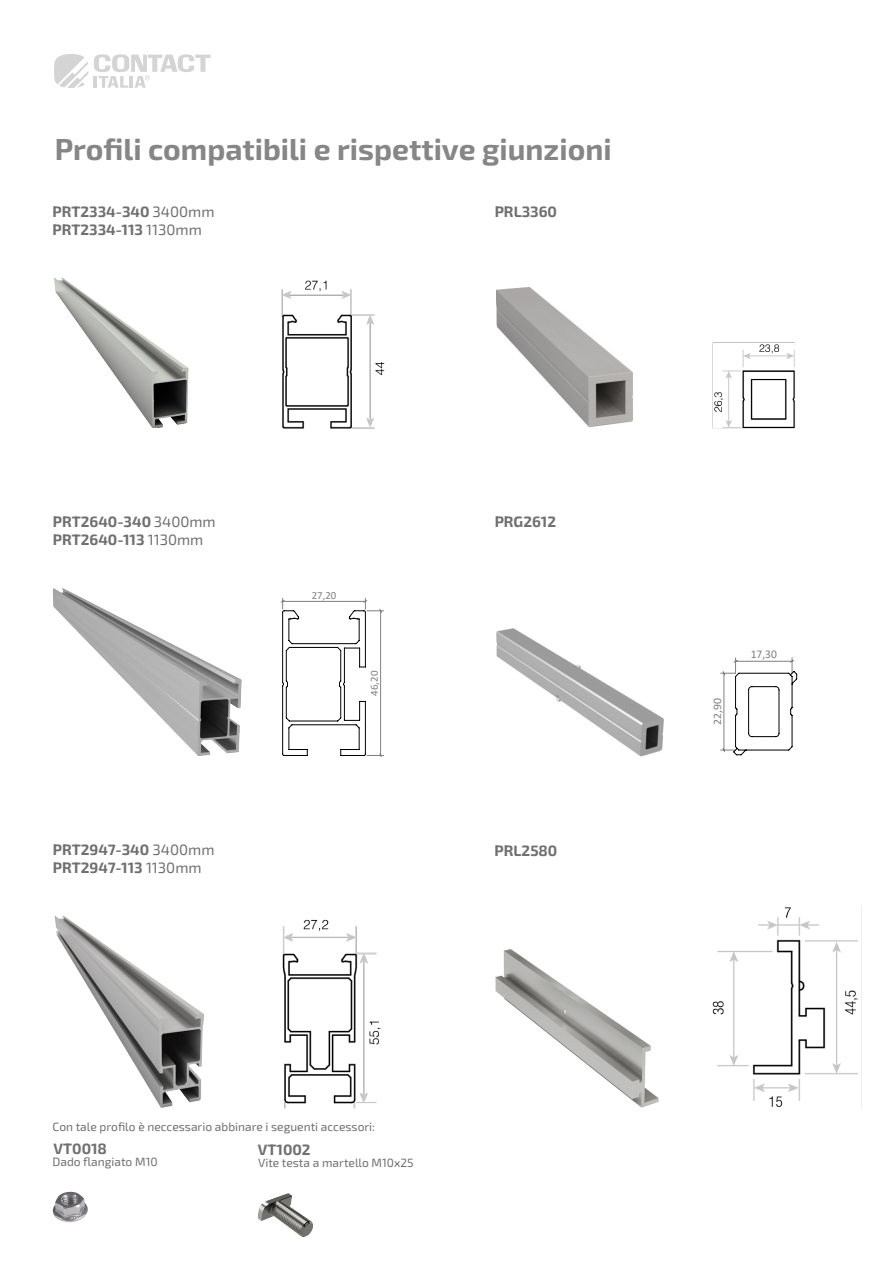
<style>
.page{position:relative;width:893px;height:1263px;background:#fff}
.page>*{position:absolute;margin:0;border:0;box-sizing:border-box;transform-origin:0 0}
.t1{font:700 30px "Exo 2";color:#878687}
.t2{font:700 15px/18px "Exo 2";color:#717070}
.t3{font:12px "Exo 2";color:#717070}
.t4{font:11.85px "Calibri";color:#808080}
.t5{font:11.55px "Calibri";color:#808080}
.t6{font:11.1px "Calibri";color:#808080}
.t7{font:10.8px "Calibri";color:#808080}
.s1{font-weight:400}
</style>
<div class="page">
<img style="left:496px;top:287px;width:137px;height:141px">
<img style="left:54px;top:278px;width:135px;height:150px">
<img style="left:54px;top:915px;width:232px;height:194px">
<img style="left:496px;top:949px;width:163px;height:159px">
<img style="left:281px;top:280px;width:104px;height:149px">
<img style="left:279px;top:917px;width:102px;height:191px">
<img style="left:712px;top:342px;width:83px;height:87px">
<img style="left:712px;top:907px;width:146px;height:200px">
<svg style="left:54px;top:54px;width:34px;height:34px"></svg>
<svg style="left:94px;top:54px;width:117px;height:34px"></svg>
<img style="left:53px;top:588px;width:189px;height:168px">
<svg style="left:280px;top:598px;width:104px;height:158px"></svg>
<img style="left:496px;top:628px;width:168px;height:128px">
<svg style="left:720px;top:657px;width:78px;height:98px"></svg>
<img style="left:257px;top:1193px;width:56px;height:44px">
<img style="left:52px;top:1191px;width:36px;height:32px">
<h1 class="t1" style="left:55px;top:128px;width:558px">Profili compatibili e rispettive giunzioni</h1>
<p class="t2" style="left:53px;top:202px;width:163px">PRT2334-340 <span class="s1">3400mm<br></span>PRT2334-113 <span class="s1">1130mm</span></p>
<p class="t2" style="left:495px;top:202px;width:64px">PRL3360</p>
<p class="t2" style="left:53px;top:513px;width:164px">PRT2640-340 <span class="s1">3400mm</span></p>
<p class="t2" style="left:495px;top:513px;width:63px">PRG2612</p>
<p class="t2" style="left:53px;top:531px;width:152px">PRT2640-113 <span class="s1">1130mm</span></p>
<p class="t2" style="left:53px;top:840px;width:163px">PRT2947-340 <span class="s1">3400mm<br></span>PRT2947-113 <span class="s1">1130mm</span></p>
<p class="t6" style="left:312px;top:587px;width:26px">27,20</p>
<p class="t7" style="left:367px;top:696px;width:27px;rotate:-90deg">46,20</p>
<p class="t2" style="left:495px;top:841px;width:64px">PRL2580</p>
<p class="t3" style="left:53px;top:1119px;width:324px">Con tale profilo è neccessario abbinare i seguenti accessori:</p>
<p class="t2" style="left:258px;top:1140px;width:54px">VT1002</p>
<p class="t3" style="left:258px;top:1154px;width:157px">Vite testa a martello M10x25</p>
<p class="t2" style="left:54px;top:1139px;width:55px">VT0018</p>
<p class="t3" style="left:53px;top:1153px;width:107px">Dado flangiato M10</p>
<p class="t5" style="left:709px;top:725px;width:28px;rotate:-90deg">22,90</p>
<p class="t4" style="left:751px;top:646px;width:28px">17,30</p>
</div>
